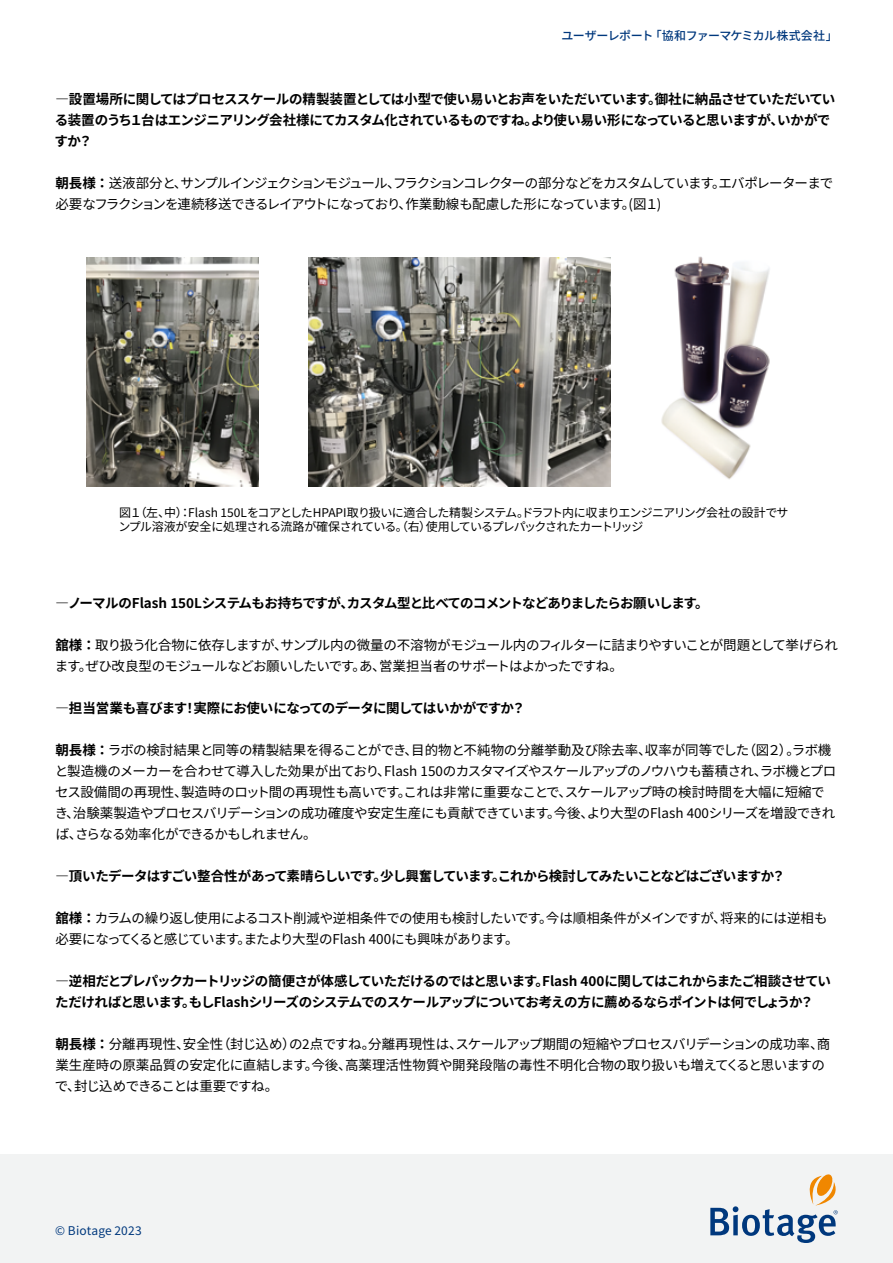
<style>
.page{position:relative;width:893px;height:1263px;background:#fff}
.page>*{position:absolute;margin:0;border:0;box-sizing:border-box;transform-origin:0 0}
.t1{font:13.5px/21px "Noto Sans CJ Kjp";letter-spacing:-.035em;color:#000}
.t2{font:700 13.5px/21px "Noto Sans CJ Kjp";letter-spacing:-.055em;color:#000}
.t3{font:13.5px/21px "Noto Sans CJ Kjp";letter-spacing:-.085em;color:#000}
.t4{font:700 13.5px "Noto Sans CJ Kjp";letter-spacing:-.035em;color:#000}
.t5{font:12px/14.4px "Noto Sans CJ Kjp";letter-spacing:-.055em;color:#000}
.t6{font:500 12px "Noto Sans CJ Kjp";letter-spacing:-.045em;color:#00387d}
.t7{font:12px "Noto Sans CJ Kjp";letter-spacing:.01em;color:#00387d}
.s1{font-weight:700}
</style>
<div class="page">
<div style="left:0;top:1154px;width:893px;height:109px;background:#f2f3f3"></div>
<svg style="left:710px;top:1174px;width:128px;height:69px"></svg>
<img style="left:86px;top:257px;width:172px;height:230px">
<img style="left:308px;top:257px;width:302px;height:230px">
<img style="left:661px;top:256px;width:109px;height:224px">
<p class="t6" style="left:561px;top:29px;width:278px">ユーザーレポート「協和ファーマケミカル株式会社」</p>
<p class="t2" style="left:55px;top:89px;width:782px">―設置場所に関してはプロセススケールの精製装置としては小型で使い易いとお声をいただいています。御社に納品させていただいている装置のうち１台はエンジニアリング会社様にてカスタム化されているものですね。より使い易い形になっていると思いますが、いかがですか？</p>
<p class="t3" style="left:55px;top:173px;width:779px"><span class="s1">朝長様 ：</span> 送液部分と、サンプルインジェクションモジュール、フラクションコレクターの部分などをカスタムしています。エバポレーターまで必要なフラクションを連続移送できるレイアウトになっており、作業動線も配慮した形になっています。(図１)</p>
<p class="t5" style="left:118px;top:505px;width:672px">図１（左、中）：Flash 150LをコアとしたHPAPI取り扱いに適合した精製システム。ドラフト内に収まりエンジニアリング会社の設計でサンプル溶液が安全に処理される流路が確保されている。（右）使用しているプレパックされたカートリッジ</p>
<p class="t2" style="left:55px;top:593px;width:655px">―ノーマルのFlash 150Lシステムもお持ちですが、カスタム型と比べてのコメントなどありましたらお願いします。</p>
<p class="t1" style="left:55px;top:635px;width:784px"><span class="s1">舘様 ：</span> 取り扱う化合物に依存しますが、サンプル内の微量の不溶物がモジュール内のフィルターに詰まりやすいことが問題として挙げられます。ぜひ改良型のモジュールなどお願いしたいです。あ、営業担当者のサポートはよかったですね。</p>
<p class="t4" style="left:55px;top:701px;width:471px">―担当営業も喜びます！実際にお使いになってのデータに関してはいかがですか？</p>
<p class="t1" style="left:55px;top:740px;width:783px"><span class="s1">朝長様 ：</span> ラボの検討結果と同等の精製結果を得ることができ、目的物と不純物の分離挙動及び除去率、収率が同等でした（図２）。ラボ機と製造機のメーカーを合わせて導入した効果が出ており、Flash 150のカスタマイズやスケールアップのノウハウも蓄積され、ラボ機とプロセス設備間の再現性、製造時のロット間の再現性も高いです。これは非常に重要なことで、スケールアップ時の検討時間を大幅に短縮でき、治験薬製造やプロセスバリデーションの成功確度や安定生産にも貢献できています。今後、より大型のFlash 400シリーズを増設できれば、さらなる効率化ができるかもしれません。</p>
<p class="t2" style="left:55px;top:866px;width:732px">―頂いたデータはすごい整合性があって素晴らしいです。少し興奮しています。これから検討してみたいことなどはございますか？</p>
<p class="t1" style="left:55px;top:908px;width:774px"><span class="s1">舘様 ：</span> カラムの繰り返し使用によるコスト削減や逆相条件での使用も検討したいです。今は順相条件がメインですが、将来的には逆相も必要になってくると感じています。またより大型のFlash 400にも興味があります。</p>
<p class="t2" style="left:55px;top:971px;width:777px">―逆相だとプレパックカートリッジの簡便さが体感していただけるのではと思います。Flash 400に関してはこれからまたご相談させていただければと思います。もしFlashシリーズのシステムでのスケールアップについてお考えの方に薦めるならポイントは何でしょうか？</p>
<p class="t1" style="left:55px;top:1034px;width:777px"><span class="s1">朝長様 ：</span> 分離再現性、安全性（封じ込め）の2点ですね。分離再現性は、スケールアップ期間の短縮やプロセスバリデーションの成功率、商業生産時の原薬品質の安定化に直結します。今後、高薬理活性物質や開発段階の毒性不明化合物の取り扱いも増えてくると思いますので、封じ込めできることは重要ですね。</p>
<p class="t7" style="left:55px;top:1224px;width:88px">© Biotage 2023</p>
</div>
